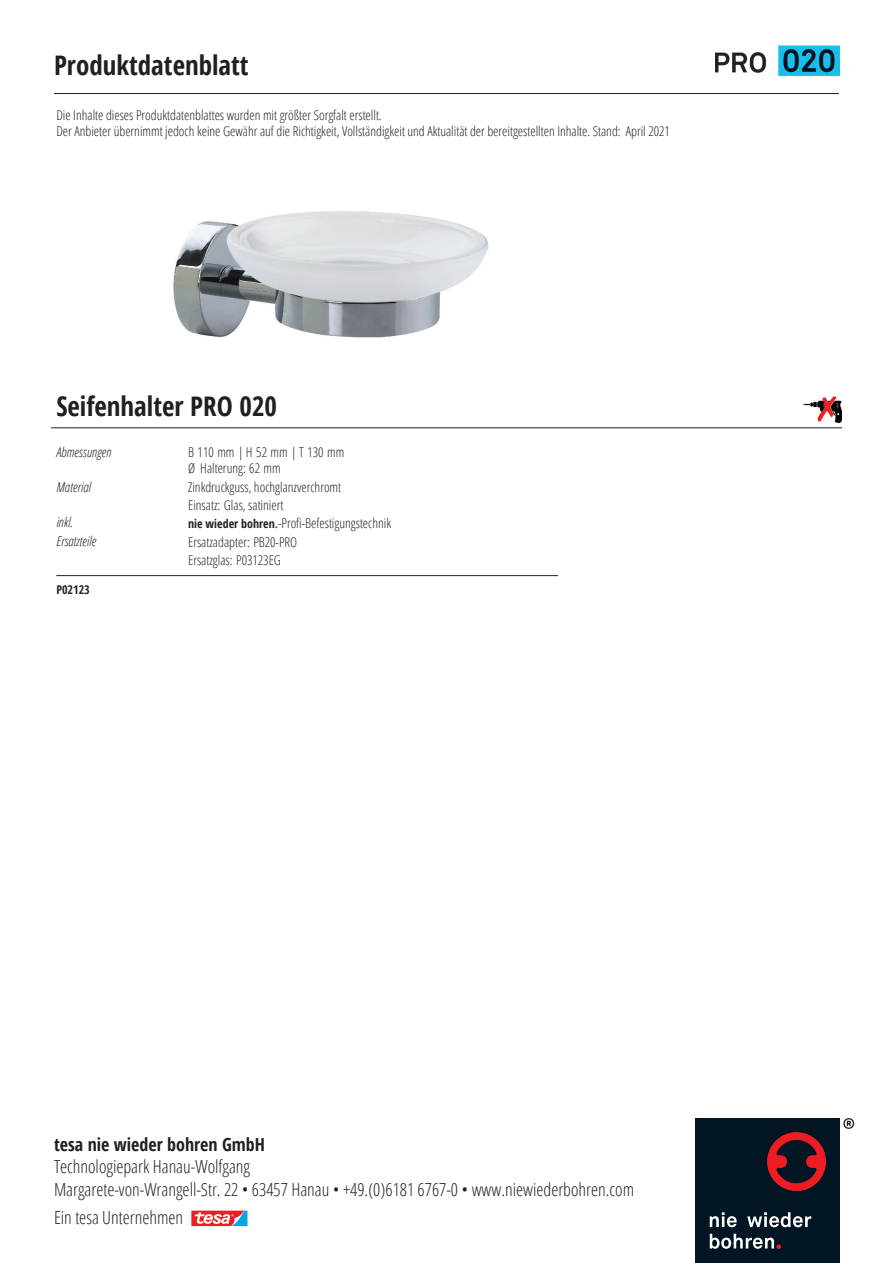
<style>
.page{position:relative;width:893px;height:1263px;background:#fff}
.page>*{position:absolute;margin:0;border:0;box-sizing:border-box;transform-origin:0 0}
.Produktname{font:700 condensed 27px "Open Sans";color:#231f20}
.t1{font:300 condensed 18px "Open Sans";color:#231f20}
.t2{font:700 condensed 18px "Open Sans";color:#231f20}
.Text{font:300 condensed 13.5px/18.3px "Open Sans";color:#231f20}
.Text_kursiv{font:italic 300 condensed 13.5px "Open Sans";color:#231f20}
.Text-2{font:700 condensed 12px "Open Sans";color:#231f20}
.s1{font-weight:700;font-size:12px}
.s2{font-weight:700;font-size:12px;color:#d1232a}
</style>
<div class="page">
<img style="left:173px;top:211px;width:316px;height:127px">
<img style="left:715px;top:45px;width:125px;height:30px">
<hr style="left:51px;top:428px;width:791px;height:1px;background:#231f20">
<img style="left:802px;top:397px;width:40px;height:25px">
<hr style="left:56px;top:575px;width:502px;height:1px;background:#231f20">
<div style="left:695px;top:1118px;width:145px;height:145px;background:#011622"></div>
<svg style="left:710px;top:1212px;width:27px;height:15px"></svg>
<svg style="left:747px;top:1212px;width:64px;height:15px"></svg>
<svg style="left:710px;top:1234px;width:71px;height:15px"></svg>
<svg style="left:767px;top:1132px;width:59px;height:59px"></svg>
<svg style="left:843px;top:1118px;width:11px;height:11px"></svg>
<svg style="left:191px;top:1210px;width:57px;height:17px"></svg>
<hr style="left:54px;top:93px;width:785px;height:1px;background:#231f20">
<p class="Produktname" style="left:54px;top:46px;width:196px">Produktdatenblatt</p>
<p class="Text" style="left:56px;top:105px;width:327px">Die Inhalte dieses Produktdatenblattes wurden mit größter Sorgfalt erstellt.</p>
<p class="Text" style="left:56px;top:122px;width:615px">Der Anbieter übernimmt jedoch keine Gewähr auf die Richtigkeit, Vollständigkeit und Aktualität der bereitgestellten Inhalte. Stand: April 2021</p>
<p class="Produktname" style="left:56px;top:387px;width:222px">Seifenhalter PRO 020</p>
<p class="Text_kursiv" style="left:56px;top:443px;width:57px">Abmessungen</p>
<p class="Text" style="left:188px;top:443px;width:158px">B 110 mm | H 52 mm | T 130 mm</p>
<p class="Text_kursiv" style="left:56px;top:478px;width:36px">Material</p>
<p class="Text_kursiv" style="left:56px;top:513px;width:18px">inkl.</p>
<p class="Text_kursiv" style="left:56px;top:532px;width:41px">Ersatzteile</p>
<p class="Text" style="left:188px;top:459px;width:204px">Ø Halterung: 62 mm<br>Zinkdruckguss, hochglanzverchromt<br>Einsatz: Glas, satiniert<br><span class="s1">nie wieder bohren</span><span class="s2">.</span>-Profi-Befestigungstechnik<br>Ersatzadapter: PB20-PRO<br>Ersatzglas: P03123EG</p>
<p class="Text-2" style="left:56px;top:581px;width:35px">P02123</p>
<p class="t2" style="left:54px;top:1132px;width:212px">tesa nie wieder bohren GmbH</p>
<p class="t1" style="left:54px;top:1154px;width:198px">Technologiepark Hanau-Wolfgang</p>
<p class="t1" style="left:54px;top:1177px;width:582px">Margarete-von-Wrangell-Str. 22 • 63457 Hanau • +49.(0)6181 6767-0 • www.niewiederbohren.com</p>
<p class="t1" style="left:54px;top:1205px;width:131px">Ein tesa Unternehmen</p>
</div>
